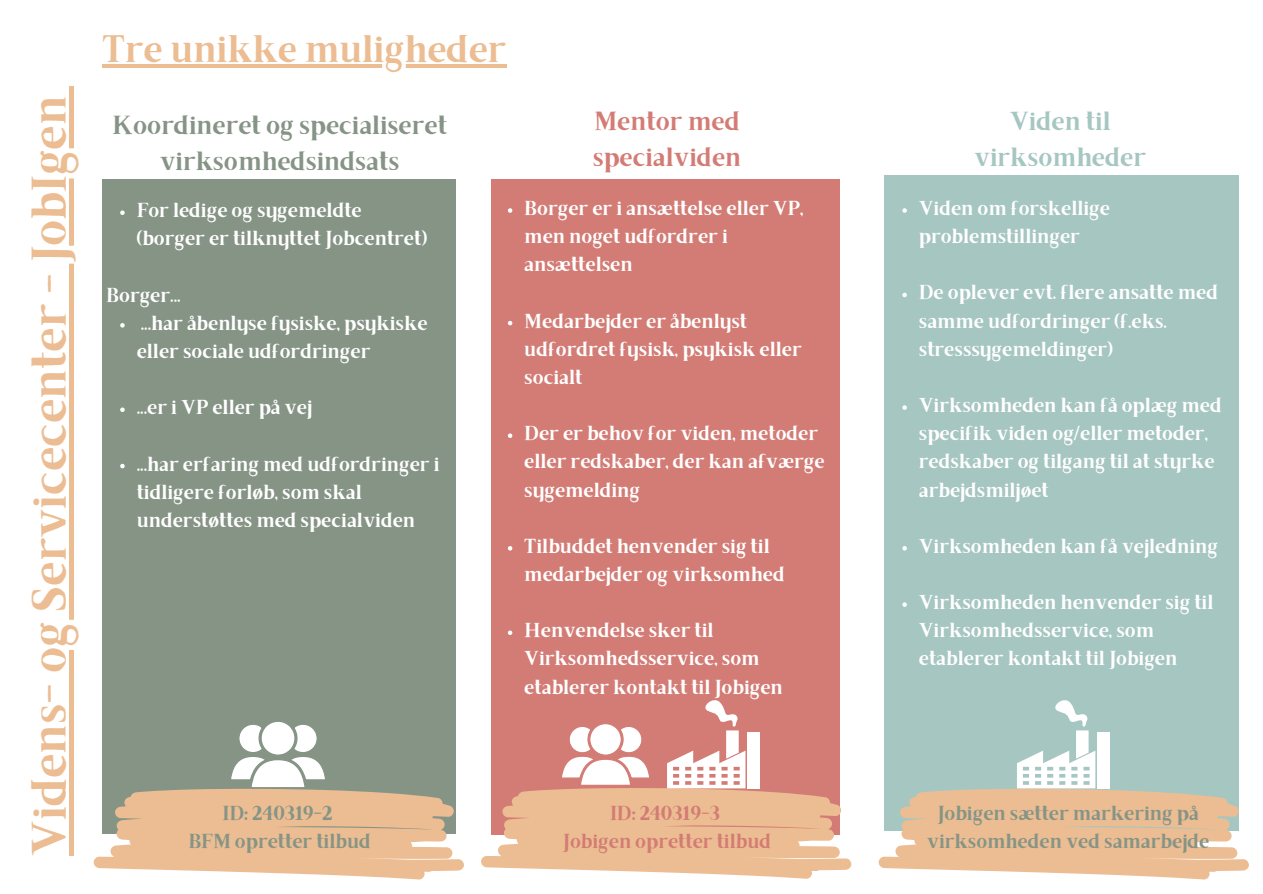
<style>
.page{position:relative;width:1263px;height:894px;background:#fff}
.page>*{position:absolute;margin:0;border:0;box-sizing:border-box;transform-origin:0 0}
.t1{font:48.75px "Brixton TC";color:#ecbd92}
.t2{font:38.25px "Brixton TC";color:#ecbd92}
.t3{font:26.25px/36px "Brixton TC";color:#869486;text-align:center}
.t4{font:26.25px/36px "Brixton TC";color:#d37c75}
.t5{font:26.25px/36px "Brixton TC";color:#a6c6c1;text-align:center}
.t6{font:20.25px/28.2px "Brixton TC";color:#fff}
.t7{font:20.25px/28.2px "Brixton TC";color:#869486;text-align:center}
.t8{font:20.25px "Brixton TC";color:#d37c75}
</style>
<div class="page">
<div style="left:102px;top:179px;width:353px;height:654px;background:#869486"></div>
<div style="left:491px;top:179px;width:349px;height:655px;background:#d37c75"></div>
<div style="left:884px;top:175px;width:355px;height:655px;background:#a6c6c1"></div>
<svg style="left:94px;top:720px;width:370px;height:159px"></svg>
<svg style="left:508px;top:208px;width:4px;height:5px"></svg>
<svg style="left:508px;top:321px;width:4px;height:4px"></svg>
<svg style="left:508px;top:433px;width:4px;height:5px"></svg>
<svg style="left:508px;top:546px;width:4px;height:4px"></svg>
<svg style="left:508px;top:630px;width:4px;height:4px"></svg>
<svg style="left:481px;top:700px;width:370px;height:178px"></svg>
<svg style="left:878px;top:700px;width:371px;height:179px"></svg>
<div style="left:69px;top:96px;width:5px;height:759px;background:#ecbd92"></div>
<div style="left:69px;top:86px;width:5px;height:10px;background:#ecbd92"></div>
<svg style="left:120px;top:210px;width:5px;height:5px"></svg>
<svg style="left:120px;top:323px;width:5px;height:4px"></svg>
<svg style="left:120px;top:407px;width:5px;height:5px"></svg>
<svg style="left:120px;top:463px;width:5px;height:5px"></svg>
<svg style="left:902px;top:208px;width:5px;height:5px"></svg>
<svg style="left:902px;top:292px;width:5px;height:5px"></svg>
<svg style="left:902px;top:405px;width:5px;height:4px"></svg>
<svg style="left:902px;top:546px;width:5px;height:4px"></svg>
<svg style="left:902px;top:602px;width:5px;height:4px"></svg>
<hr style="left:102px;top:65px;width:404px;height:3px;background:#ecbd92">
<p class="t1" style="left:31px;top:855px;width:761px;rotate:-90deg">Videns- og Servicecenter - JobIgen</p>
<p class="t2" style="left:102px;top:35px;width:406px">Tre unikke muligheder</p>
<p class="t3" style="left:112px;top:110px;width:336px">Koordineret og specialiseret virksomhedsindsats</p>
<p class="t4" style="left:593px;top:106px;width:150px">Mentor med specialviden</p>
<p class="t5" style="left:974px;top:106px;width:173px">Viden til virksomheder</p>
<p class="t6" style="left:137px;top:198px;width:292px">For ledige og sygemeldte (borger er tilknyttet Jobcentret)</p>
<p class="t6" style="left:106px;top:283px;width:76px">Borger...</p>
<p class="t6" style="left:137px;top:311px;width:292px">...har åbenlyse fysiske, psykiske eller sociale udfordringer</p>
<p class="t6" style="left:137px;top:395px;width:177px">...er i VP eller på vej</p>
<p class="t6" style="left:137px;top:451px;width:304px">...har erfaring med udfordringer i tidligere forløb, som skal understøttes med specialviden</p>
<p class="t7" style="left:223px;top:801px;width:112px">ID: 240319-2</p>
<h3 class="t7" style="left:188px;top:829px;width:184px">BFM opretter tilbud</h3>
<h1 class="t6" style="left:524px;top:196px;width:281px">Borger er i ansættelse eller VP, men noget udfordrer i ansættelsen</h1>
<h2 class="t6" style="left:524px;top:309px;width:279px">Medarbejder er åbenlyst udfordret fysisk, psykisk eller socialt</h2>
<h3 class="t6" style="left:524px;top:421px;width:302px">Der er behov for viden, metoder eller redskaber, der kan afværge sygemelding</h3>
<p class="t6" style="left:524px;top:534px;width:262px">Tilbuddet henvender sig til medarbejder og virksomhed</p>
<p class="t6" style="left:524px;top:618px;width:260px">Henvendelse sker til<br>Virksomhedsservice, som etablerer kontakt til Jobigen</p>
<p class="t8" style="left:610px;top:805px;width:111px">ID: 240319-3</p>
<p class="t8" style="left:563px;top:833px;width:210px">Jobigen opretter tilbud</p>
<p class="t6" style="left:919px;top:196px;width:193px">Viden om forskellige problemstillinger</p>
<p class="t6" style="left:919px;top:281px;width:301px">De oplever evt. flere ansatte med samme udfordringer (f.eks. stresssygemeldinger)</p>
<p class="t6" style="left:919px;top:393px;width:304px">Virksomheden kan få oplæg med specifik viden og/eller metoder, redskaber og tilgang til at styrke arbejdsmiljøet</p>
<p class="t6" style="left:919px;top:534px;width:301px">Virksomheden kan få vejledning</p>
<h3 class="t6" style="left:919px;top:590px;width:296px">Virksomheden henvender sig til<br>Virksomhedsservice, som etablerer kontakt til Jobigen</h3>
<p class="t7" style="left:927px;top:801px;width:284px">Jobigen sætter markering på virksomheden ved samarbejde</p>
</div>
